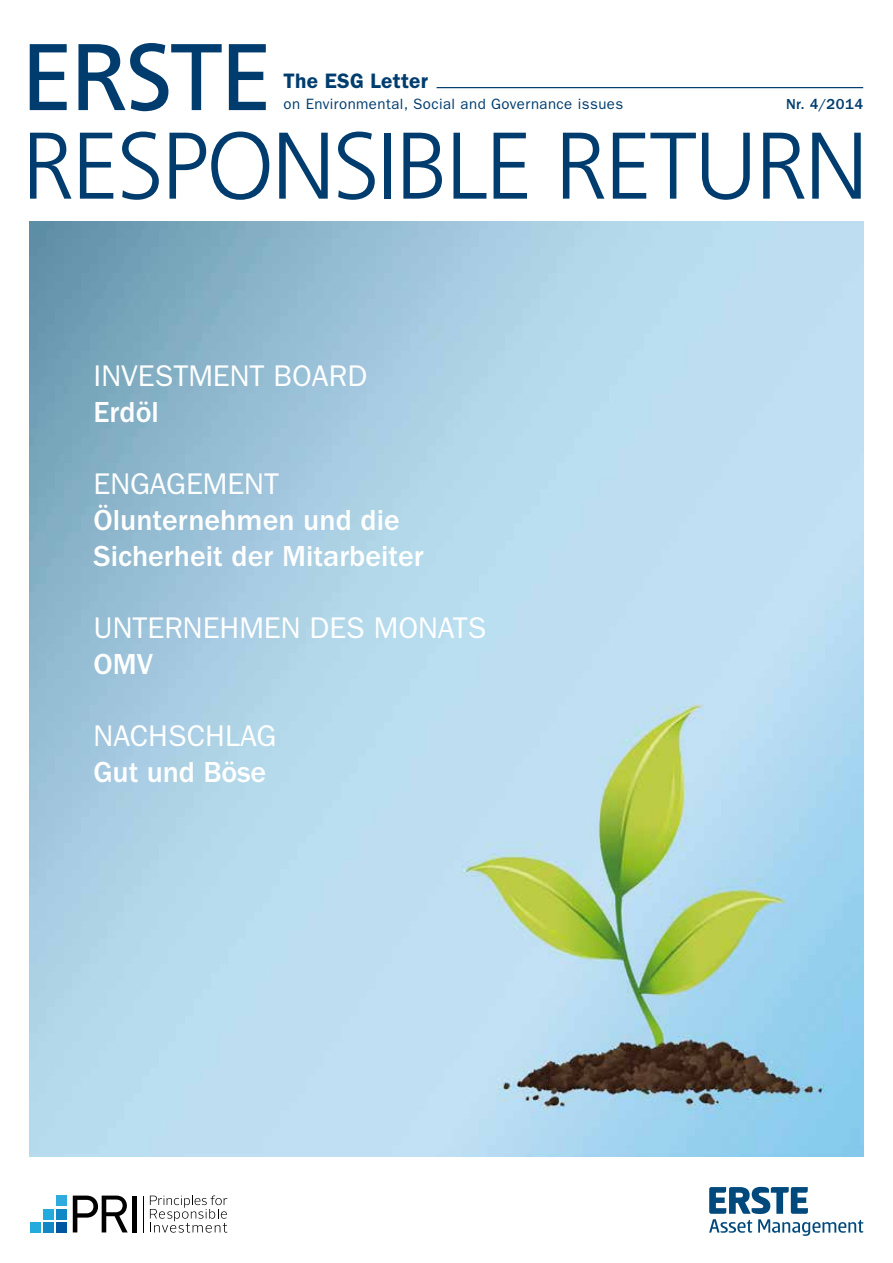
<style>
.page{position:relative;width:893px;height:1263px;background:#fff}
.page>*{position:absolute;margin:0;border:0;box-sizing:border-box;transform-origin:0 0}
.t1{font:300 94.5px "Frutiger";letter-spacing:-.025em;color:#003d6e}
.t2{font:94.5px "Frutiger";letter-spacing:-.03em;color:#003d6e}
.t3{font:500 30px/36px "ITC Franklin Gothic Std";color:#fff}
.t4{font:30px "ITC Franklin Gothic Std";color:#fff}
.t5{font:600 21px "ITC Franklin Gothic Std";letter-spacing:.01em;color:#003d6e}
.t6{font:15px "ITC Franklin Gothic Std";letter-spacing:.03em;color:#003d6e}
.t7{font:500 15px "ITC Franklin Gothic Std";letter-spacing:.03em;color:#003d6e}
</style>
<div class="page">
<hr style="left:437px;top:87px;width:426px;height:1px;background:#003d6e">
<img style="left:30px;top:221px;width:833px;height:936px">
<div style="left:56px;top:1195px;width:11px;height:11px;background:#2fabde"></div>
<div style="left:56px;top:1209px;width:11px;height:10px;background:#1187c5"></div>
<div style="left:56px;top:1222px;width:11px;height:10px;background:#0056a1"></div>
<div style="left:43px;top:1209px;width:10px;height:10px;background:#24abde"></div>
<div style="left:43px;top:1222px;width:10px;height:10px;background:#1187c5"></div>
<div style="left:30px;top:1222px;width:10px;height:10px;background:#24abde"></div>
<svg style="left:73px;top:1195px;width:55px;height:37px"></svg>
<div style="left:132px;top:1195px;width:5px;height:37px;background:#000"></div>
<hr style="left:143px;top:1195px;width:1px;height:37px;background:#000">
<svg style="left:150px;top:1195px;width:77px;height:37px"></svg>
<svg style="left:709px;top:1187px;width:154px;height:49px"></svg>
<h1 class="t2" style="left:21px;top:22px;width:253px">ERSTE</h1>
<h1 class="t1" style="left:22px;top:113px;width:848px">RESPONSIBLE RETURN</h1>
<p class="t5" style="left:284px;top:69px;width:146px">The ESG Letter</p>
<p class="t6" style="left:284px;top:96px;width:341px">on Environmental, Social and Governance issues</p>
<p class="t7" style="left:786px;top:96px;width:79px">Nr. 4/2014</p>
<p class="t4" style="left:94px;top:359px;width:275px">INVESTMENT BOARD</p>
<p class="t3" style="left:94px;top:395px;width:67px">Erdöl</p>
<p class="t4" style="left:94px;top:467px;width:187px">ENGAGEMENT</p>
<p class="t3" style="left:94px;top:503px;width:332px">Ölunternehmen und die<br>Sicherheit der Mitarbeiter</p>
<p class="t4" style="left:94px;top:611px;width:394px">UNTERNEHMEN DES MONATS</p>
<p class="t3" style="left:94px;top:647px;width:61px">OMV</p>
<p class="t4" style="left:94px;top:719px;width:184px">NACHSCHLAG</p>
<p class="t3" style="left:94px;top:755px;width:174px">Gut und Böse</p>
</div>
